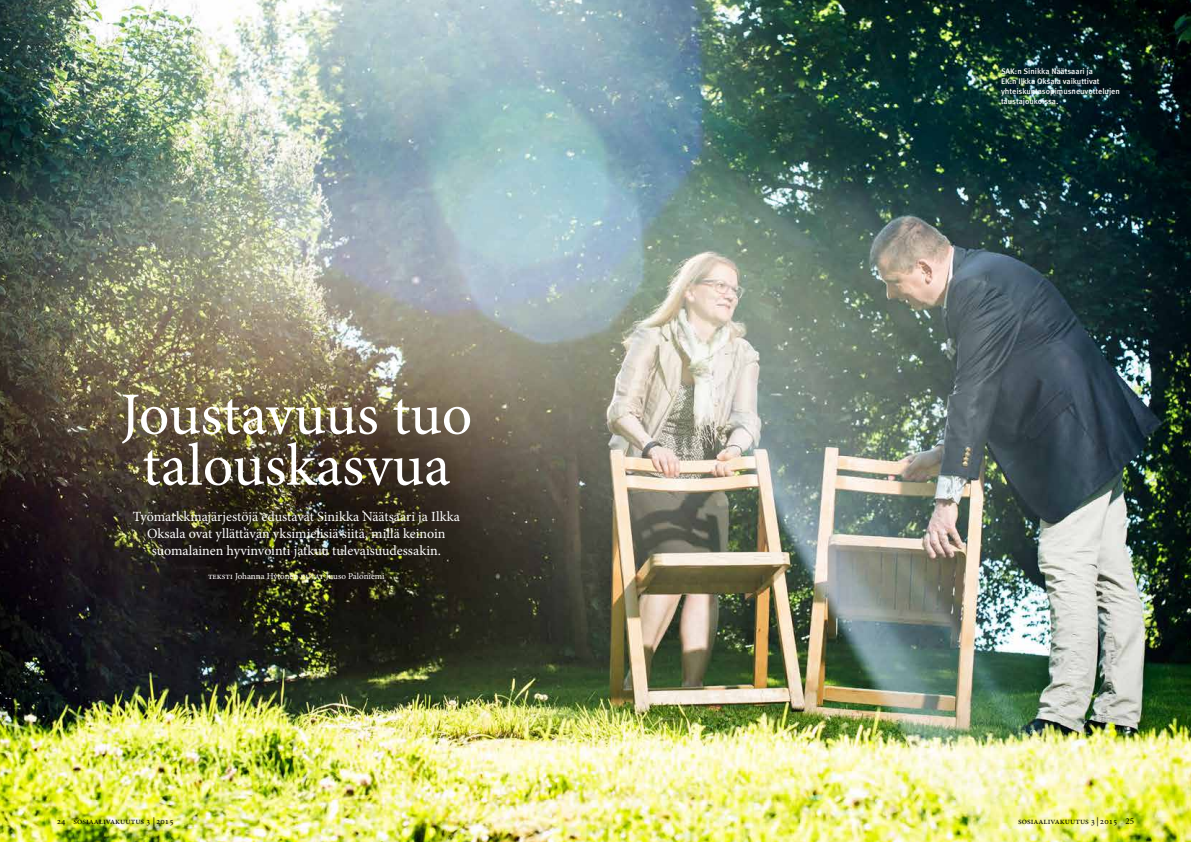
<style>
.page{position:relative;width:1191px;height:842px;background:#fff}
.page>*{position:absolute;margin:0;border:0;box-sizing:border-box;transform-origin:0 0}
.t1{font:60px/51px "Minion Pro";color:#fff;text-align:center}
.t2{font:14px/17px "Minion Pro";letter-spacing:-.005em;color:#fff;text-align:center}
.t3{font:9px "Minion Pro";color:#000}
.t4{font:9px "Minion Pro";letter-spacing:-.005em;color:#fff}
.t5{font:500 8px/10px "Meta OT";letter-spacing:-.005em;color:#fff}
</style>
<div class="page">
<img style="left:0;top:0;width:1191px;height:842px">
<h1 class="t1" style="left:120px;top:389px;width:353px">Joustavuus tuo talouskasvua</h1>
<p class="t2" style="left:133px;top:508px;width:328px">Työmarkkinajärjestöjä edustavat Sinikka Näätsaari ja Ilkka<br>Oksala ovat yllättävän yksimielisiä siitä, millä keinoin suomalainen hyvinvointi jatkuu tulevaisuudessakin.</p>
<p class="t4" style="left:208px;top:570px;width:178px">Teksti Johanna Hytönen Kuvat Juuso Paloniemi</p>
<p class="t3" style="left:57px;top:815px;width:118px">24 sosiaalivakuutus 3 | 2015</p>
<p class="t5" style="left:1001px;top:66px;width:120px">SAK:n Sinikka Näätsaari ja<br>EK:n Ilkka Oksala vaikuttivat yhteiskuntasopimusneuvottelujen taustajoukoissa.</p>
<p class="t3" style="left:1018px;top:815px;width:117px">sosiaalivakuutus 3 | 2015 25</p>
</div>
